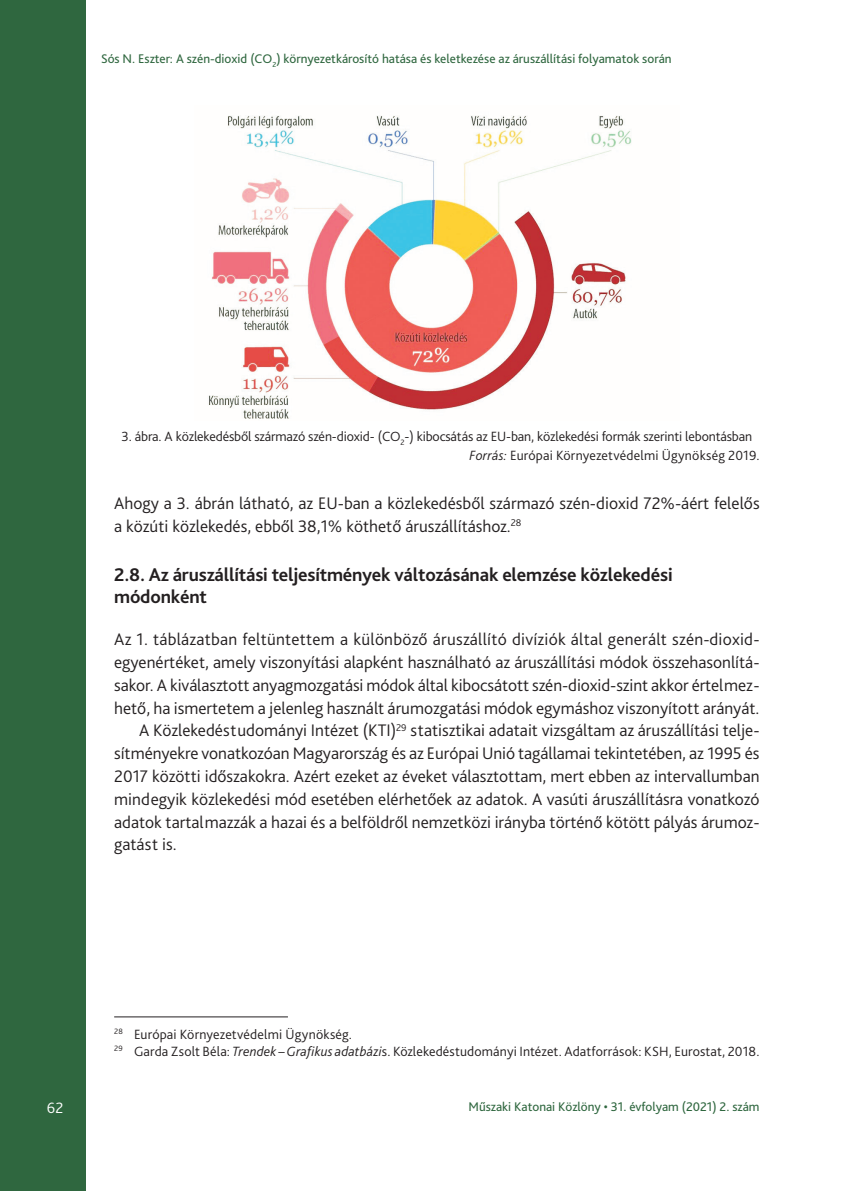
<style>
.page{position:relative;width:844px;height:1191px;background:#fff}
.page>*{position:absolute;margin:0;border:0;box-sizing:border-box;transform-origin:0 0}
.Címsor_2{font:700 19.25px/22.8px "Bliss Pro";letter-spacing:-.01em;color:#231f20}
.Szöveg_1st{font:300 17.5px/22.8px "Bliss Pro";color:#231f20}
.Szöveg{font:300 17.5px/22.8px "Bliss Pro";color:#231f20;text-align:justify}
.t1{font:300 15.75px "Bliss Pro";color:#fff}
.Lábjegyzet{font:300 14px "Bliss Pro";letter-spacing:.01em;color:#231f20}
.Ábra_címe{font:300 14px "Bliss Pro";letter-spacing:-.01em;color:#231f20}
.ábra_forrás{font:300 14px "Bliss Pro";letter-spacing:.01em;color:#231f20}
.t2{font:13.12px "Bliss Pro";color:#2f673f}
.s1{font-style:italic}
</style>
<div class="page">
<div style="left:0;top:0;width:85px;height:1191px;background:#2f673f"></div>
<img style="left:209px;top:116px;width:423px;height:303px">
<hr style="left:114px;top:1016px;width:174px;height:1px;background:#231f20">
<p class="t2" style="left:101px;top:50px;width:572px">Sós N. Eszter: A szén-dioxid (CO<sub>2</sub>) környezetkárosító hatása és keletkezése az áruszállítási folyamatok során</p>
<p class="Ábra_címe" style="left:121px;top:427px;width:632px">3. ábra. A közlekedésből származó szén-dioxid- (CO<sub>2</sub>-) kibocsátás az EU-ban, közlekedési formák szerinti lebontásban</p>
<p class="ábra_forrás" style="left:469px;top:447px;width:291px"><span class="s1">Forrás:</span> Európai Környezetvédelmi Ügynökség 2019.</p>
<p class="Szöveg_1st" style="left:114px;top:491px;width:646px">Ahogy a -3. ábrán látható, az EU-ban a közlekedésből származó szén-dioxid 72%-áért felelős a közúti közlekedés, ebből 38,1% köthető áruszállításhoz.<sup>28</sup></p>
<p class="Címsor_2" style="left:114px;top:562px;width:559px">2.8. Az áruszállítási teljesítmények változásának elemzése közlekedési módonként</p>
<p class="Szöveg_1st" style="left:114px;top:628px;width:646px;text-align:justify">Az 1. táblázatban feltüntettem a különböző áruszállító divíziók által generált szén-dioxid&shy;egyenértéket, amely viszonyítási alapként használható az áruszállítási módok összehasonlítá&shy;sakor. A kiválasztott anyagmozgatási módok által kibocsátott szén-dioxid-szint akkor értelmez&shy;hető, ha ismertetem a jelenleg használt árumozgatási módok egymáshoz viszonyított arányát.</p>
<p class="Szöveg" style="left:114px;top:719px;width:646px;text-indent:25px">A Közlekedéstudományi Intézet (KTI)<sup>29</sup> statisztikai adatait vizsgáltam az áruszállítási telje&shy;sítményekre vonatkozóan Magyarország és az Európai Unió tagállamai tekintetében, az -1995 és 2017 közötti időszakokra. Azért ezeket az éveket választottam, mert ebben az intervallumban mindegyik közlekedési mód esetében elérhetőek az adatok. A vasúti áruszállításra vonatkozó adatok tartalmazzák a hazai és a belföldről nemzetközi irányba történő kötött pályás árumoz&shy;gatást is.</p>
<p class="Lábjegyzet" style="left:114px;top:1025px;width:239px"><sup>28</sup> Európai Környezetvédelmi Ügynökség.</p>
<p class="Lábjegyzet" style="left:114px;top:1042px;width:646px"><sup>29</sup> Garda Zsolt Béla: <span class="s1">Trendek –Grafikus adatbázi</span>s. Közlekedéstudományi Intézet. Adatforrások: KSH, Eurostat, 2018.</p>
<p class="t1" style="left:47px;top:1098px;width:18px">62</p>
<p class="t2" style="left:468px;top:1098px;width:292px">Műszaki Katonai Közlöny • 31. évfolyam (2021) 2. szám</p>
</div>
